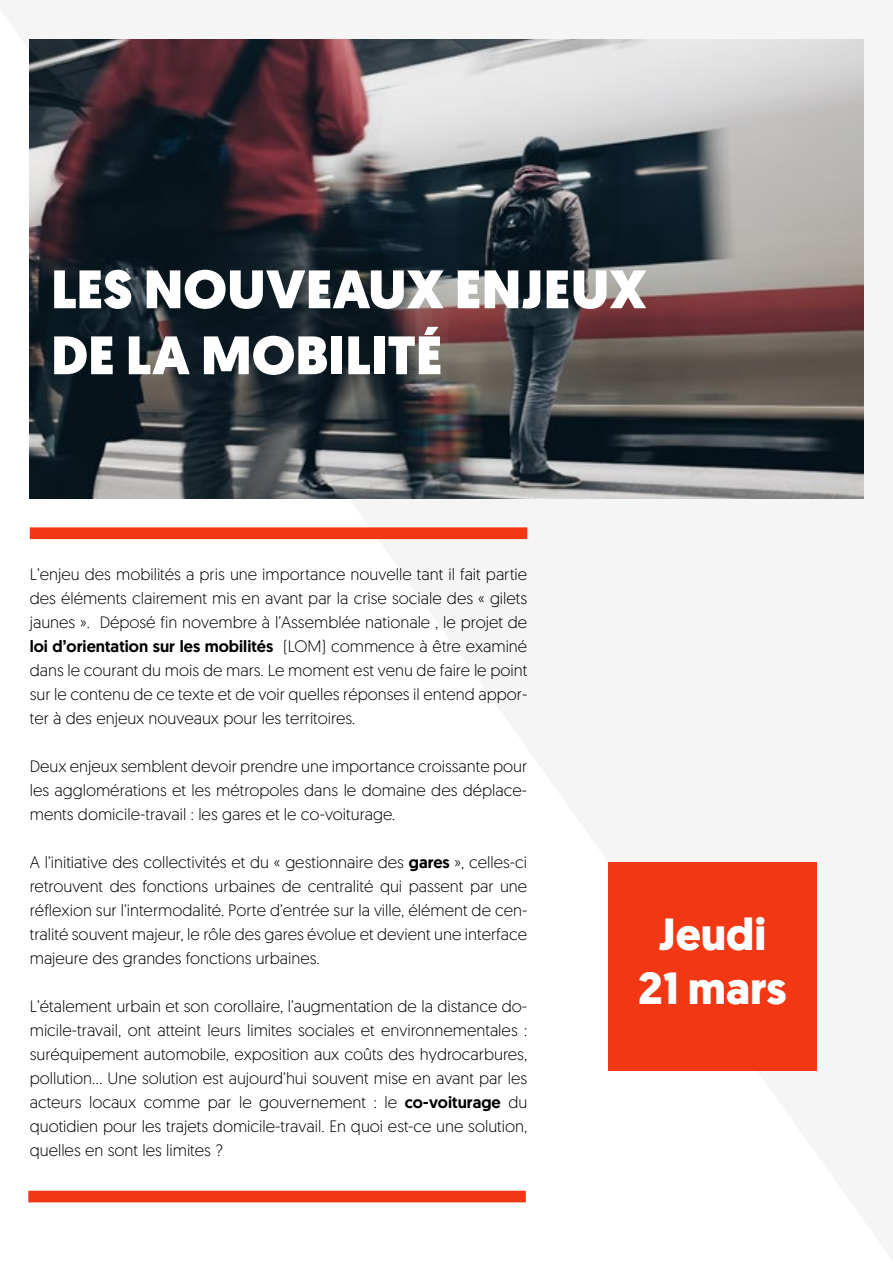
<style>
.page{position:relative;width:893px;height:1263px;background:#fff}
.page>*{position:absolute;margin:0;border:0;box-sizing:border-box;transform-origin:0 0}
.t1{font:900 54px/66px "Geomanist";color:#fff}
.t2{font:700 45px/54px "Geomanist";color:#fff;text-align:center}
.t3{font:300 16.5px/24px "Geomanist";color:#000;text-align:justify}
.s1{font-weight:500}
</style>
<div class="page">
<img style="left:30px;top:39px;width:833px;height:460px">
<div style="left:30px;top:527px;width:497px;height:12px;background:#f13713;border:2px solid #f13713"></div>
<div style="left:28px;top:1191px;width:498px;height:11px;background:#f13713"></div>
<div style="left:608px;top:862px;width:208px;height:208px;background:#f13713"></div>
<h1 class="t1" style="left:51px;top:257px;width:597px">LES NOUVEAUX ENJEUX<br>DE LA MOBILITÉ</h1>
<p class="t3" style="left:30px;top:562px;width:499px">L’enjeu des mobilités a pris une importance nouvelle tant il fait partie des éléments clairement mis en avant par la crise sociale des « gilets jaunes ». Déposé fin novembre à l’Assemblée nationale , le projet de <span class="s1">loi d’orientation sur les mobilités</span> (LOM) commence à être examiné dans le courant du mois de mars. Le moment est venu de faire le point sur le contenu de ce texte et de voir quelles réponses il entend appor&shy;ter à des enjeux nouveaux pour les territoires.</p>
<p class="t3" style="left:30px;top:754px;width:499px">Deux enjeux semblent devoir prendre une importance croissante pour les agglomérations et les métropoles dans le domaine des déplace&shy;ments domicile-travail : les gares et le co-voiturage.</p>
<p class="t3" style="left:30px;top:850px;width:499px">A l’initiative des collectivités et du « gestionnaire des <span class="s1">gares</span> », celles-ci retrouvent des fonctions urbaines de centralité qui passent par une réflexion sur l’intermodalité. Porte d’entrée sur la ville, élément de cen&shy;tralité souvent majeur, le rôle des gares évolue et devient une interface majeure des grandes fonctions urbaines.</p>
<p class="t3" style="left:30px;top:994px;width:499px">L’étalement urbain et son corollaire, l’augmentation de la distance do&shy;micile-travail, ont atteint leurs limites sociales et environnementales : suréquipement automobile, exposition aux coûts des hydrocarbures, pollution... Une solution est aujourd’hui souvent mise en avant par les acteurs locaux comme par le gouvernement : le <span class="s1">co-voiturage</span> du quotidien pour les trajets domicile-travail. En quoi est-ce une solution, quelles en sont les limites ?</p>
<h2 class="t2" style="left:638px;top:907px;width:150px">Jeudi<br>21 mars</h2>
</div>
